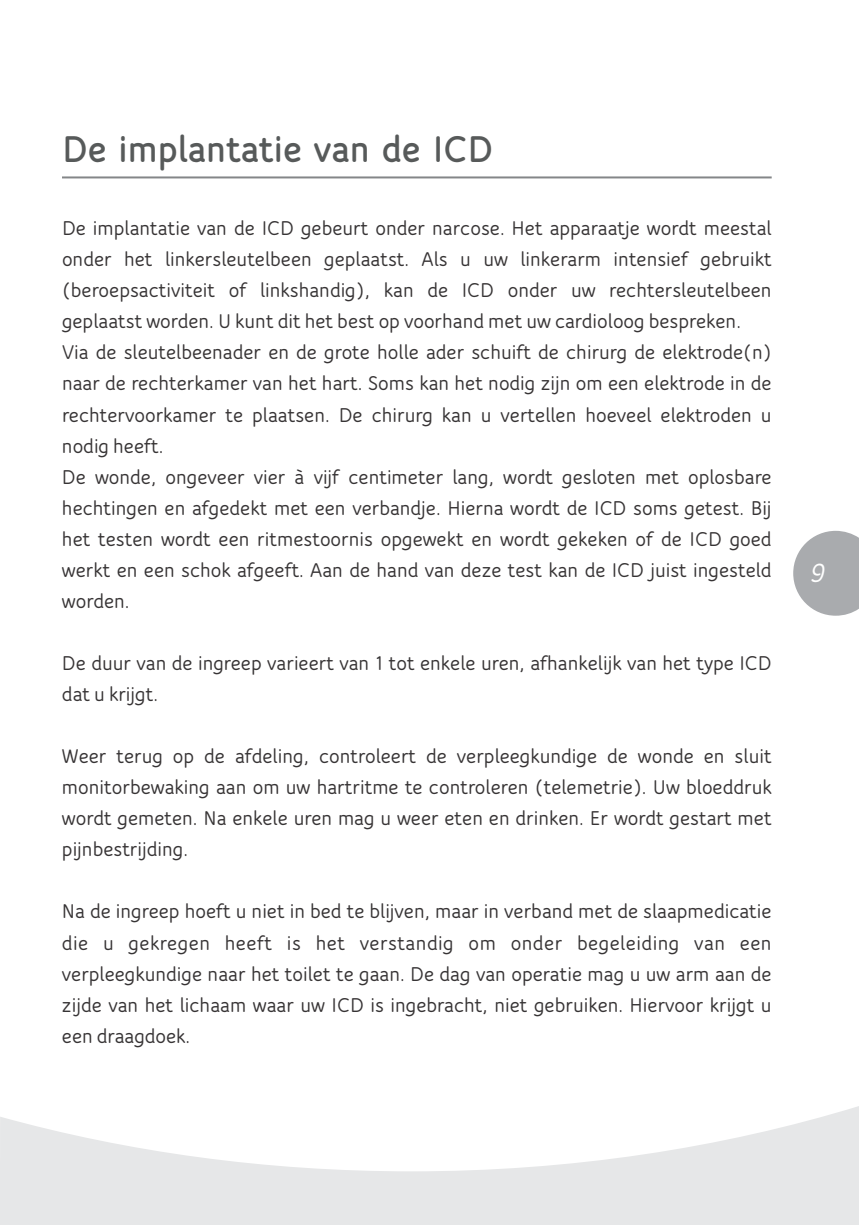
<style>
.page{position:relative;width:859px;height:1225px;background:#fff}
.page>*{position:absolute;margin:0;border:0;box-sizing:border-box;transform-origin:0 0}
.t1{font:800 40px "Speak TF";color:#575a5a}
.t2{font:italic 700 28.4px "Speak TF";color:#fff}
.t3{font:700 21.6px/31px "Speak";color:#373435}
</style>
<div class="page">
<svg style="left:793px;top:531px;width:66px;height:84px;background:#b6b7ba"></svg>
<svg style="left:0;top:1106px;width:859px;height:119px;fill:#e6e7e8"></svg>
<hr style="left:62px;top:176px;width:710px;height:2px;background:#848688">
<h1 class="t1" style="left:62px;top:132px;width:433px">De implantatie van de ICD</h1>
<p class="t3" style="left:62px;top:214px;width:711px">De implantatie van de ICD gebeurt onder narcose. Het apparaatje wordt meestal onder het linkersleutelbeen geplaatst. Als u uw linkerarm intensief gebruikt (beroepsactiviteit of linkshandig), kan de ICD onder uw rechtersleutelbeen geplaatst worden. U kunt dit het best op voorhand met uw cardioloog bespreken.<br>Via de sleutelbeenader en de grote holle ader schuift de chirurg de elektrode(n) naar de rechterkamer van het hart. Soms kan het nodig zijn om een elektrode in de rechtervoorkamer te plaatsen. De chirurg kan u vertellen hoeveel elektroden u nodig heeft.<br>De wonde, ongeveer vier à vijf centimeter lang, wordt gesloten met oplosbare hechtingen en afgedekt met een verbandje. Hierna wordt de ICD soms getest. Bij het testen wordt een ritmestoornis opgewekt en wordt gekeken of de ICD goed werkt en een schok afgeeft. Aan de hand van deze test kan de ICD juist ingesteld worden.</p>
<p class="t3" style="left:62px;top:649px;width:711px">De duur van de ingreep varieert van 1 tot enkele uren, afhankelijk van het type ICD dat u krijgt.</p>
<p class="t3" style="left:62px;top:742px;width:711px;text-align:justify">Weer terug op de afdeling, controleert de verpleegkundige de wonde en sluit monitorbewaking aan om uw hartritme te controleren (telemetrie). Uw bloeddruk wordt gemeten. Na enkele uren mag u weer eten en drinken. Er wordt gestart met pijnbestrijding.</p>
<p class="t3" style="left:62px;top:897px;width:711px;text-align:justify">Na de ingreep hoeft u niet in bed te blijven, maar in verband met de slaapmedicatie die u gekregen heeft is het verstandig om onder begeleiding van een verpleegkundige naar het toilet te gaan. De dag van operatie mag u uw arm aan de zijde van het lichaam waar uw ICD is ingebracht, niet gebruiken. Hiervoor krijgt u een draagdoek.</p>
<h2 class="t2" style="left:809px;top:561px;width:19px">9</h2>
</div>
